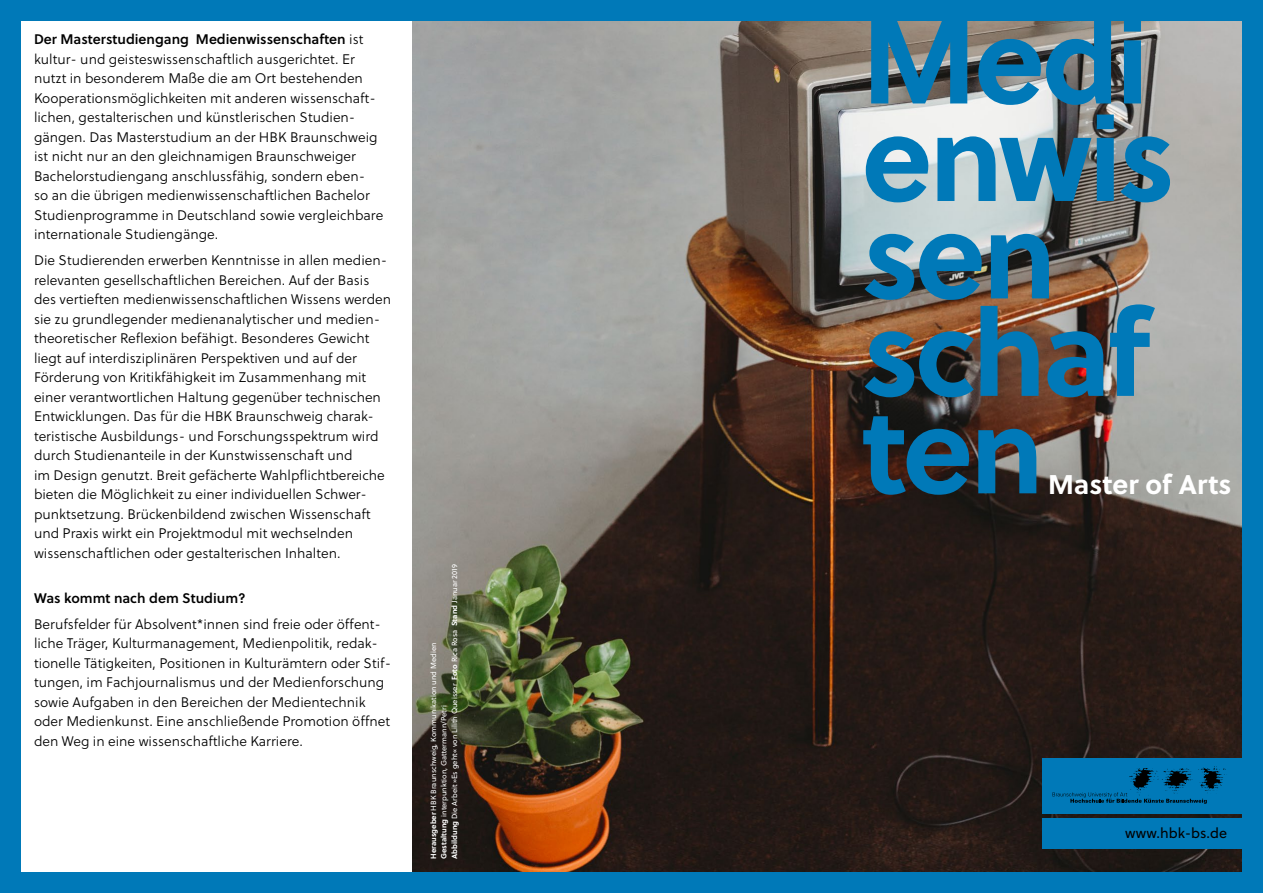
<style>
.page{position:relative;width:1263px;height:893px;background:#0079b8}
.page>*{position:absolute;margin:0;border:0;box-sizing:border-box;transform-origin:0 0}
.t1{font:700 120px/97.5px "Soleil";letter-spacing:-.035em;color:#0079b8}
.t2{font:700 27px "Soleil";color:#fff}
.t3{font:14.25px "Soleil";color:#000}
.t4{font:300 13.8px/19.5px "Soleil";color:#000}
.t5{font:13.8px "Soleil Sb";color:#000}
.t6{font:7.5px/10.5px "Soleil";color:#fff}
.s1{font-family:"Soleil";font-weight:300}
.s2{font-weight:700}
</style>
<div class="page">
<div style="left:21px;top:21px;width:1221px;height:851px;background:#fff"></div>
<img style="left:412px;top:21px;width:830px;height:851px">
<div style="left:1043px;top:758px;width:220px;height:56px;background:#0079b8"></div>
<div style="left:1043px;top:818px;width:220px;height:30px;background:#0079b8"></div>
<svg style="left:1052px;top:766px;width:175px;height:38px"></svg>
<p class="t5" style="left:34px;top:29px;width:331px">Der Masterstudiengang Medienwissenschaften <span class="s1">ist</span></p>
<p class="t4" style="left:34px;top:49px;width:351px">kultur- und geisteswissenschaftlich ausgerichtet. Er nutzt in besonderem Maße die am Ort bestehenden Kooperationsmöglichkeiten mit anderen wissenschaft&shy;lichen, gestalterischen und künstlerischen Studien&shy;gängen. Das Masterstudium an der HBK Braunschweig ist nicht nur an den gleichnamigen Braunschweiger Bachelorstudiengang anschlussfähig, sondern eben-<br>so an die übrigen medienwissenschaftlichen Bachelor Studienprogramme in Deutschland sowie vergleichbare internationale Studiengänge.</p>
<p class="t4" style="left:34px;top:251px;width:359px">Die Studierenden erwerben Kenntnisse in allen medien&shy;relevanten gesellschaftlichen Bereichen. Auf der Basis des vertieften medienwissenschaftlichen Wissens werden sie zu grundlegender medienanalytischer und medien&shy;theoretischer Reflexion befähigt. Besonderes Gewicht liegt auf interdisziplinären Perspektiven und auf der Förderung von Kritikfähigkeit im Zusammenhang mit einer verantwortlichen Haltung gegenüber technischen Entwicklungen. Das für die HBK Braunschweig charak&shy;teristische Ausbildungs- und Forschungsspektrum wird durch Studienanteile in der Kunstwissenschaft und<br>im Design genutzt. Breit gefächerte Wahlpflichtbereiche bieten die Möglichkeit zu einer individuellen Schwer&shy;punktsetzung. Brückenbildend zwischen Wissenschaft und Praxis wirkt ein Projektmodul mit wechselnden wissenschaftlichen oder gestalterischen Inhalten.</p>
<p class="t5" style="left:34px;top:588px;width:213px">Was kommt nach dem Studium?</p>
<p class="t4" style="left:34px;top:614px;width:359px">Berufsfelder für Absolvent*innen sind freie oder öffent&shy;liche Träger, Kulturmanagement, Medienpolitik, redak&shy;tionelle Tätigkeiten, Positionen in Kulturämtern oder Stif&shy;tungen, im Fachjournalismus und der Medienforschung sowie Aufgaben in den Bereichen der Medientechnik oder Medienkunst. Eine anschließende Promotion öffnet den Weg in eine wissenschaftliche Karriere.</p>
<p class="t6" style="left:428px;top:859px;width:296px;rotate:-90deg"><span class="s2">Herausgeber</span> HBK Braunschweig, Kommunikation und Medien<br><span class="s2">Gestaltung</span> interpunktion, Gattermann/Petri<br><span class="s2">Abbildung</span> Die Arbeit »Es geht« von Lilith Queisser <span class="s2">Foto</span> Rica Rosa <span class="s2">Stand</span> Januar 2019</p>
<h1 class="t1" style="left:862px;top:6px;width:315px">Medi enwis sen schaf ten</h1>
<h2 class="t2" style="left:1048px;top:463px;width:185px">Master of Arts</h2>
<p class="t3" style="left:1125px;top:823px;width:104px">www.hbk-bs.de</p>
</div>
